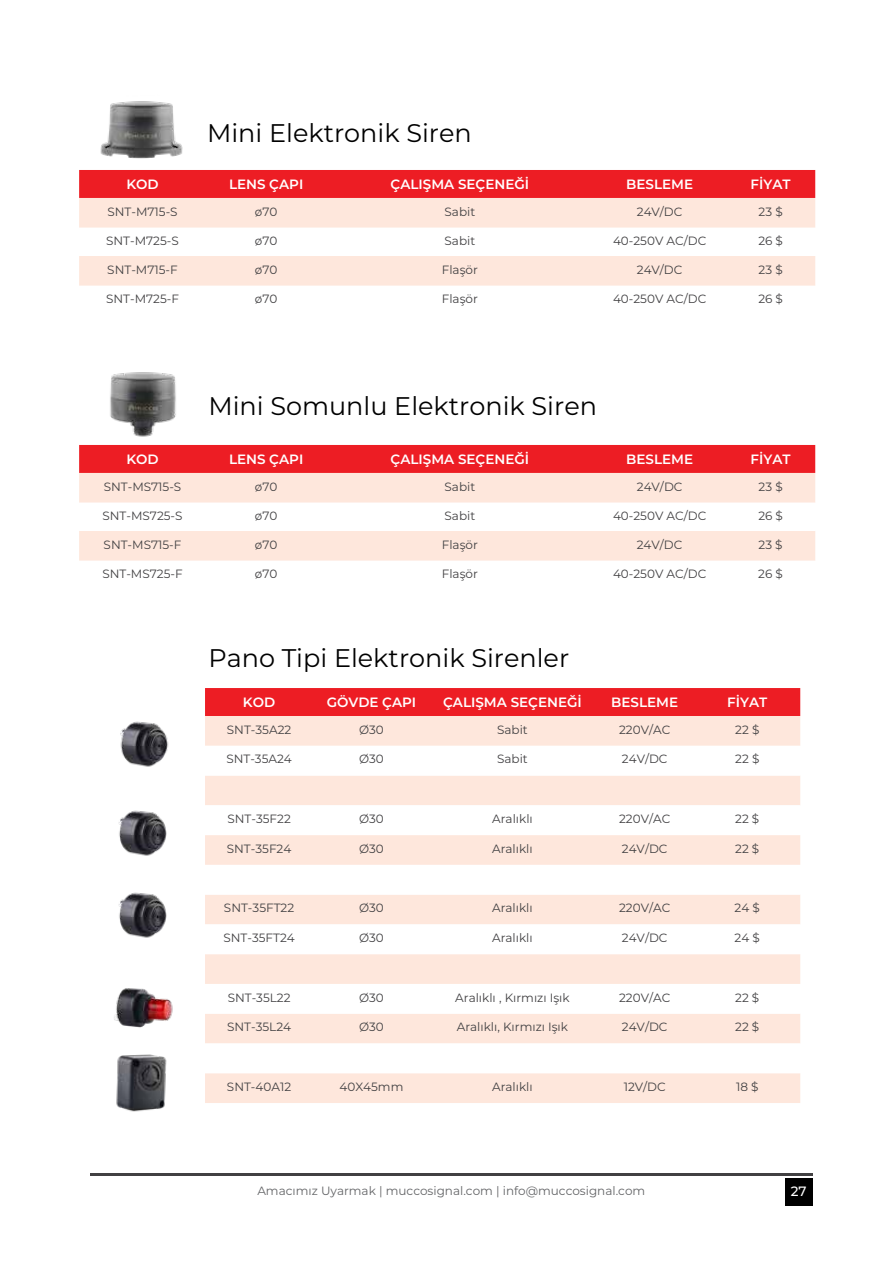
<style>
.page{position:relative;width:893px;height:1263px;background:#fff}
.page>*{position:absolute;margin:0;border:0;box-sizing:border-box;transform-origin:0 0}
.t1{font:25.5px "Montserrat";color:#000}
.t2{font:600 13.5px "Montserrat";color:#fff}
.t3{font:500 13.5px "Montserrat";color:#fff}
.t4{font:12px "Montserrat";color:#414042}
.t5{font:12px "Montserrat";color:#636466}
</style>
<div class="page">
<div style="left:79px;top:170px;width:736px;height:28px;background:#ed1d24"></div>
<div style="left:79px;top:198px;width:736px;height:30px;background:#fee7dc"></div>
<div style="left:79px;top:256px;width:736px;height:30px;background:#fee7dc"></div>
<div style="left:79px;top:445px;width:736px;height:28px;background:#ed1d24"></div>
<div style="left:79px;top:473px;width:736px;height:30px;background:#fee7dc"></div>
<div style="left:79px;top:531px;width:736px;height:30px;background:#fee7dc"></div>
<div style="left:205px;top:688px;width:595px;height:28px;background:#ed1d24"></div>
<div style="left:205px;top:716px;width:595px;height:387px;background:#fee7dc"></div>
<svg style="left:205px;top:746px;width:595px;height:327px"></svg>
<hr style="left:90px;top:1174px;width:723px;height:2px;background:#414042">
<div style="left:785px;top:1178px;width:27px;height:27px;background:#000"></div>
<img style="left:118px;top:810px;width:49px;height:128px">
<img style="left:120px;top:721px;width:49px;height:46px">
<img style="left:114px;top:988px;width:59px;height:40px">
<img style="left:116px;top:1054px;width:51px;height:58px">
<img style="left:110px;top:372px;width:66px;height:65px">
<img style="left:100px;top:101px;width:83px;height:58px">
<h1 class="t1" style="left:207px;top:116px;width:266px">Mini Elektronik Siren</h1>
<p class="t2" style="left:126px;top:175px;width:34px">KOD</p>
<p class="t2" style="left:229px;top:175px;width:76px">LENS ÇAPI</p>
<p class="t2" style="left:391px;top:175px;width:140px">ÇALIŞMA SEÇENEĞİ</p>
<p class="t2" style="left:626px;top:175px;width:68px">BESLEME</p>
<p class="t2" style="left:751px;top:175px;width:42px">FİYAT</p>
<p class="t4" style="left:107px;top:203px;width:72px">SNT-M715-S</p>
<p class="t4" style="left:255px;top:203px;width:24px">ø70</p>
<p class="t4" style="left:445px;top:203px;width:32px">Sabit</p>
<p class="t4" style="left:637px;top:203px;width:47px">24V/DC</p>
<p class="t4" style="left:759px;top:203px;width:26px">23 $</p>
<p class="t4" style="left:106px;top:233px;width:74px">SNT-M725-S</p>
<p class="t4" style="left:255px;top:233px;width:24px">ø70</p>
<p class="t4" style="left:445px;top:233px;width:32px">Sabit</p>
<p class="t4" style="left:613px;top:233px;width:95px">40-250V AC/DC</p>
<p class="t4" style="left:758px;top:233px;width:26px">26 $</p>
<p class="t4" style="left:107px;top:261px;width:72px">SNT-M715-F</p>
<p class="t4" style="left:255px;top:261px;width:24px">ø70</p>
<p class="t4" style="left:442px;top:261px;width:38px">Flaşör</p>
<p class="t4" style="left:637px;top:261px;width:47px">24V/DC</p>
<p class="t4" style="left:759px;top:261px;width:26px">23 $</p>
<p class="t4" style="left:106px;top:291px;width:74px">SNT-M725-F</p>
<p class="t4" style="left:255px;top:291px;width:24px">ø70</p>
<p class="t4" style="left:442px;top:291px;width:38px">Flaşör</p>
<p class="t4" style="left:613px;top:291px;width:95px">40-250V AC/DC</p>
<p class="t4" style="left:758px;top:291px;width:26px">26 $</p>
<h1 class="t1" style="left:208px;top:388px;width:390px">Mini Somunlu Elektronik Siren</h1>
<p class="t2" style="left:126px;top:450px;width:34px">KOD</p>
<p class="t2" style="left:229px;top:450px;width:76px">LENS ÇAPI</p>
<p class="t2" style="left:391px;top:450px;width:140px">ÇALIŞMA SEÇENEĞİ</p>
<p class="t2" style="left:626px;top:450px;width:68px">BESLEME</p>
<p class="t2" style="left:751px;top:450px;width:42px">FİYAT</p>
<p class="t4" style="left:104px;top:478px;width:79px">SNT-MS715-S</p>
<p class="t4" style="left:255px;top:478px;width:24px">ø70</p>
<p class="t4" style="left:445px;top:478px;width:32px">Sabit</p>
<p class="t4" style="left:637px;top:478px;width:47px">24V/DC</p>
<p class="t4" style="left:759px;top:478px;width:26px">23 $</p>
<p class="t4" style="left:102px;top:508px;width:82px">SNT-MS725-S</p>
<p class="t4" style="left:255px;top:508px;width:24px">ø70</p>
<p class="t4" style="left:444px;top:508px;width:32px">Sabit</p>
<p class="t4" style="left:613px;top:508px;width:95px">40-250V AC/DC</p>
<p class="t4" style="left:758px;top:508px;width:26px">26 $</p>
<p class="t4" style="left:104px;top:536px;width:79px">SNT-MS715-F</p>
<p class="t4" style="left:255px;top:536px;width:24px">ø70</p>
<p class="t4" style="left:442px;top:536px;width:38px">Flaşör</p>
<p class="t4" style="left:637px;top:536px;width:47px">24V/DC</p>
<p class="t4" style="left:759px;top:536px;width:26px">23 $</p>
<p class="t4" style="left:102px;top:566px;width:82px">SNT-MS725-F</p>
<p class="t4" style="left:255px;top:566px;width:24px">ø70</p>
<p class="t4" style="left:442px;top:566px;width:38px">Flaşör</p>
<p class="t4" style="left:613px;top:566px;width:95px">40-250V AC/DC</p>
<p class="t4" style="left:758px;top:566px;width:26px">26 $</p>
<h1 class="t1" style="left:208px;top:640px;width:362px">Pano Tipi Elektronik Sirenler</h1>
<p class="t2" style="left:243px;top:693px;width:34px">KOD</p>
<p class="t2" style="left:327px;top:693px;width:91px">GÖVDE ÇAPI</p>
<p class="t2" style="left:443px;top:693px;width:140px">ÇALIŞMA SEÇENEĞİ</p>
<p class="t2" style="left:611px;top:693px;width:68px">BESLEME</p>
<p class="t2" style="left:727px;top:693px;width:42px">FİYAT</p>
<p class="t4" style="left:227px;top:721px;width:66px">SNT-35A22</p>
<p class="t4" style="left:359px;top:721px;width:26px">Ø30</p>
<p class="t4" style="left:497px;top:721px;width:32px">Sabit</p>
<p class="t4" style="left:619px;top:721px;width:53px">220V/AC</p>
<p class="t4" style="left:735px;top:721px;width:26px">22 $</p>
<p class="t4" style="left:226px;top:751px;width:67px">SNT-35A24</p>
<p class="t4" style="left:359px;top:751px;width:26px">Ø30</p>
<p class="t4" style="left:497px;top:751px;width:32px">Sabit</p>
<p class="t4" style="left:622px;top:751px;width:47px">24V/DC</p>
<p class="t4" style="left:735px;top:751px;width:26px">22 $</p>
<p class="t4" style="left:227px;top:810px;width:65px">SNT-35F22</p>
<p class="t4" style="left:359px;top:810px;width:26px">Ø30</p>
<p class="t4" style="left:492px;top:810px;width:42px">Aralıklı</p>
<p class="t4" style="left:619px;top:810px;width:53px">220V/AC</p>
<p class="t4" style="left:735px;top:810px;width:26px">22 $</p>
<p class="t4" style="left:227px;top:840px;width:66px">SNT-35F24</p>
<p class="t4" style="left:359px;top:840px;width:26px">Ø30</p>
<p class="t4" style="left:492px;top:840px;width:42px">Aralıklı</p>
<p class="t4" style="left:622px;top:840px;width:47px">24V/DC</p>
<p class="t4" style="left:735px;top:840px;width:26px">22 $</p>
<p class="t4" style="left:224px;top:900px;width:72px">SNT-35FT22</p>
<p class="t4" style="left:359px;top:900px;width:26px">Ø30</p>
<p class="t4" style="left:492px;top:900px;width:42px">Aralıklı</p>
<p class="t4" style="left:619px;top:900px;width:53px">220V/AC</p>
<p class="t4" style="left:735px;top:900px;width:27px">24 $</p>
<p class="t4" style="left:223px;top:929px;width:73px">SNT-35FT24</p>
<p class="t4" style="left:359px;top:929px;width:26px">Ø30</p>
<p class="t4" style="left:492px;top:929px;width:42px">Aralıklı</p>
<p class="t4" style="left:622px;top:929px;width:47px">24V/DC</p>
<p class="t4" style="left:735px;top:929px;width:27px">24 $</p>
<p class="t4" style="left:228px;top:989px;width:64px">SNT-35L22</p>
<p class="t4" style="left:359px;top:989px;width:26px">Ø30</p>
<p class="t4" style="left:455px;top:989px;width:116px">Aralıklı , Kırmızı Işık</p>
<p class="t4" style="left:619px;top:989px;width:53px">220V/AC</p>
<p class="t4" style="left:735px;top:989px;width:26px">22 $</p>
<p class="t4" style="left:227px;top:1019px;width:65px">SNT-35L24</p>
<p class="t4" style="left:359px;top:1019px;width:26px">Ø30</p>
<p class="t4" style="left:457px;top:1019px;width:113px">Aralıklı, Kırmızı Işık</p>
<p class="t4" style="left:622px;top:1019px;width:47px">24V/DC</p>
<p class="t4" style="left:735px;top:1019px;width:26px">22 $</p>
<p class="t4" style="left:227px;top:1078px;width:66px">SNT-40A12</p>
<p class="t4" style="left:339px;top:1078px;width:65px">40X45mm</p>
<p class="t4" style="left:492px;top:1078px;width:42px">Aralıklı</p>
<p class="t4" style="left:624px;top:1078px;width:44px">12V/DC</p>
<p class="t4" style="left:736px;top:1078px;width:24px">18 $</p>
<p class="t5" style="left:257px;top:1182px;width:389px">Amacımız Uyarmak | muccosignal.com | info@muccosignal.com</p>
<p class="t3" style="left:791px;top:1181px;width:17px">27</p>
</div>
